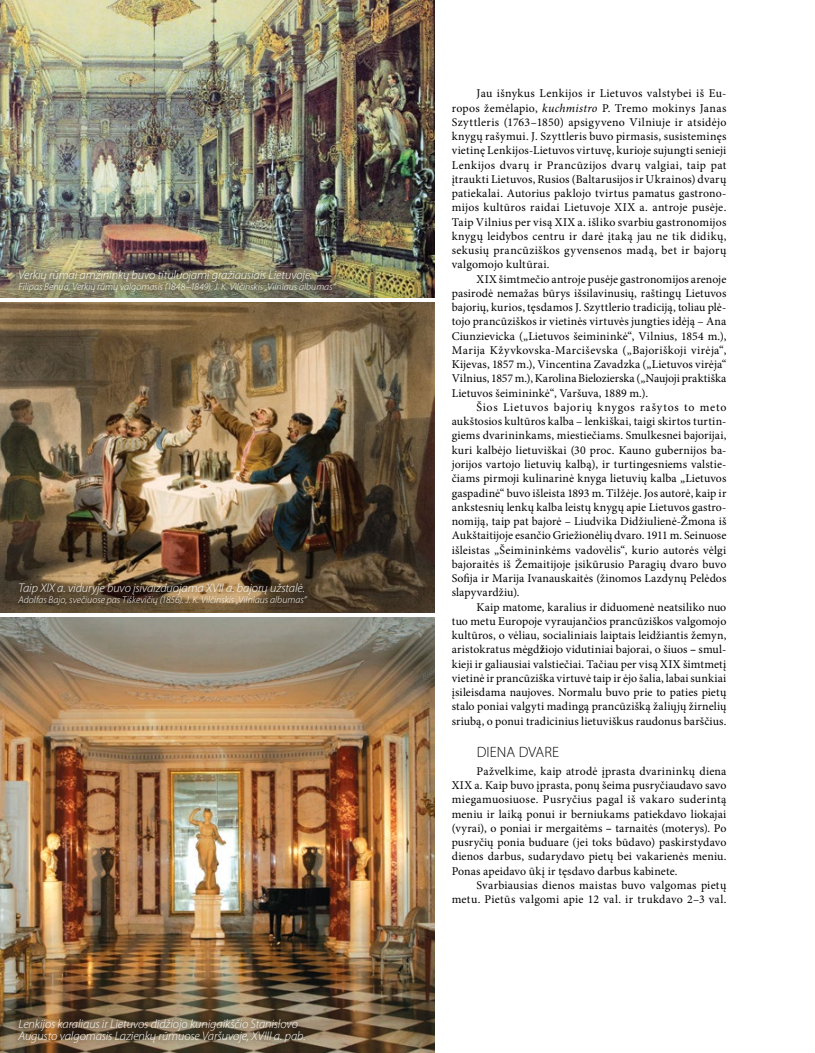
<style>
.page{position:relative;width:815px;height:1053px;background:#fff}
.page>*{position:absolute;margin:0;border:0;box-sizing:border-box;transform-origin:0 0}
.t1{font:300 15px "Myriad Pro";color:#000}
.t2{font:italic 300 12.5px/12.5px "Myriad Pro";letter-spacing:-.005em;color:#fff}
.t3{font:11.88px/14.2px "Minion Pro";letter-spacing:.015em;color:#000;text-align:justify}
.t4{font:italic 300 10px "Myriad Pro";color:#fff}
.s1{font-style:italic}
.s2{font-weight:700}
</style>
<div class="page">
<img style="left:0;top:0;width:434px;height:298px">
<img style="left:0;top:302px;width:434px;height:750px">
<hr style="left:0;top:613px;width:438px;height:3px;background:#fff">
<div style="left:11px;top:1012px;width:300px;height:37px;background:#000;opacity:.75"></div>
<div style="left:12px;top:264px;width:331px;height:35px;background:#000;opacity:.65"></div>
<div style="left:12px;top:576px;width:302px;height:36px;background:#000;opacity:.65"></div>
<p class="t2" style="left:18px;top:268px;width:296px">Verkių rūmai amžininkų buvo tituluojami gražiausiais Lietuvoje.</p>
<p class="t4" style="left:18px;top:281px;width:318px">Filipas Benua, Verkių rūmų valgomasis (1848-1849). J. K. Vilčinskis „Vilniaus albumas“</p>
<p class="t2" style="left:18px;top:581px;width:288px">Taip XIX a. viduryje buvo įsivaizduojama XVII a. bajorų užstalė.</p>
<p class="t4" style="left:18px;top:594px;width:290px">Adolfas Bajo, svečiuose pas Tiškevičių (1856). J. K. Vilčinskis „Vilniaus albumas“</p>
<p class="t2" style="left:18px;top:1017px;width:289px">Lenkijos karaliaus ir Lietuvos didžiojo kunigaikščio Stanislovo<br>Augusto valgomasis Lazienkų rūmuose Varšuvoje, XVIII a. pab.</p>
<p class="t3" style="left:452px;top:86px;width:276px;text-indent:25px">Jau išnykus Lenkijos ir Lietuvos valstybei iš Eu&shy;ropos žemėlapio, <span class="s1">kuchmistro</span> P. Tremo mokinys Janas Szyttleris (1763–1850) apsigyveno Vilniuje ir atsidėjo knygų rašymui. J. Szyttleris buvo pirmasis, susisteminęs vietinę Lenkijos-Lietuvos virtuvę, kurioje sujungti senieji Lenkijos dvarų ir Prancūzijos dvarų valgiai, taip pat įtraukti Lietuvos, Rusios (Baltarusijos ir Ukrainos) dvarų patiekalai. Autorius paklojo tvirtus pamatus gastrono&shy;mijos kultūros raidai Lietuvoje XIX a. antroje pusėje.<br>Taip Vilnius per visą XIX a. išliko svarbiu gastronomijos knygų leidybos centru ir darė įtaką jau ne tik didikų, sekusių prancūziškos gyvensenos madą, bet ir bajorų valgomojo kultūrai.</p>
<p class="t3" style="left:452px;top:272px;width:276px;text-indent:25px">XIX šimtmečio antroje pusėje gastronomijos arenoje pasirodė nemažas būrys išsilavinusių, raštingų Lietuvos bajorių, kurios, tęsdamos J. Szyttlerio tradiciją, toliau plė&shy;tojo prancūziškos ir vietinės virtuvės jungties idėją – Ana Ciunzievicka („Lietuvos šeimininkė“, Vilnius, 1854 m.), Marija Kžyvkovska-Marciševska („Bajoriškoji virėja“, Kijevas, 1857 m.), Vincentina Zavadzka („Lietuvos virėja“ Vilnius, 1857 m.), Karolina Bielozierska („Naujoji praktiška Lietuvos šeimininkė“, Varšuva, 1889 m.).</p>
<p class="t3" style="left:452px;top:400px;width:276px;text-indent:25px">Šios Lietuvos bajorių knygos rašytos to meto aukštosios kultūros kalba – lenkiškai, taigi skirtos turtin&shy;giems dvarininkams, miestiečiams. Smulkesnei bajorijai, kuri kalbėjo lietuviškai (30 proc. Kauno gubernijos ba&shy;jorijos vartojo lietuvių kalbą), ir turtingesniems valstie&shy;čiams pirmoji kulinarinė knyga lietuvių kalba „Lietuvos gaspadinė“ buvo išleista 1893 m. Tilžėje. Jos autorė, kaip ir ankstesnių lenkų kalba leistų knygų apie Lietuvos gastro&shy;nomiją, taip pat bajorė – Liudvika Didžiulienė-Žmona iš Aukštaitijoje esančio Griežionėlių dvaro. 1911 m. Seinuose išleistas „Šeimininkėms vadovėlis“, kurio autorės vėlgi bajoraitės iš Žemaitijoje įsikūrusio Paragių dvaro buvo Sofija ir Marija Ivanauskaitės (žinomos Lazdynų Pelėdos slapyvardžiu).</p>
<p class="t3" style="left:452px;top:599px;width:276px;text-indent:25px">Kaip matome, karalius ir diduomenė neatsiliko nuo tuo metu Europoje vyraujančios prancūziškos valgomojo kultūros, o vėliau, socialiniais laiptais leidžiantis žemyn, aristokratus mėgd<span class="s2">ž</span>iojo vidutiniai bajorai, o šiuos <span class="s2">–</span> smul&shy;kieji ir galiausiai valstiečiai. Tačiau per visą XIX šimtmetį vietinė ir prancūziška virtuvė taip ir ėjo šalia, labai sunkiai įsileisdama naujoves. Normalu buvo prie to paties pietų stalo poniai valgyti madingą prancūzišką žaliųjų žirnelių sriubą, o ponui tradicinius lietuviškus raudonus barščius.</p>
<p class="t1" style="left:477px;top:742px;width:84px">DIENA DVARE</p>
<p class="t3" style="left:452px;top:763px;width:276px;text-indent:25px">Pažvelkime, kaip atrodė įprasta dvarininkų diena XIX a. Kaip buvo įprasta, ponų šeima pusryčiaudavo savo miegamuosiuose. Pusryčius pagal iš vakaro suderintą meniu ir laiką ponui ir berniukams patiekdavo liokajai (vyrai), o poniai ir mergaitėms <span class="s2">–</span> tarnaitės (moterys). Po pusryčių ponia buduare (jei toks būdavo) paskirstydavo dienos darbus, sudarydavo pietų bei vakarienės meniu.<br>Ponas apeidavo ūkį ir tęsdavo darbus kabinete.</p>
<p class="t3" style="left:452px;top:877px;width:276px;text-align:right">Svarbiausias dienos maistas buvo valgomas pietų metu. Pietūs valgomi apie 12 val. ir trukdavo 2–3 val.</p>
</div>
